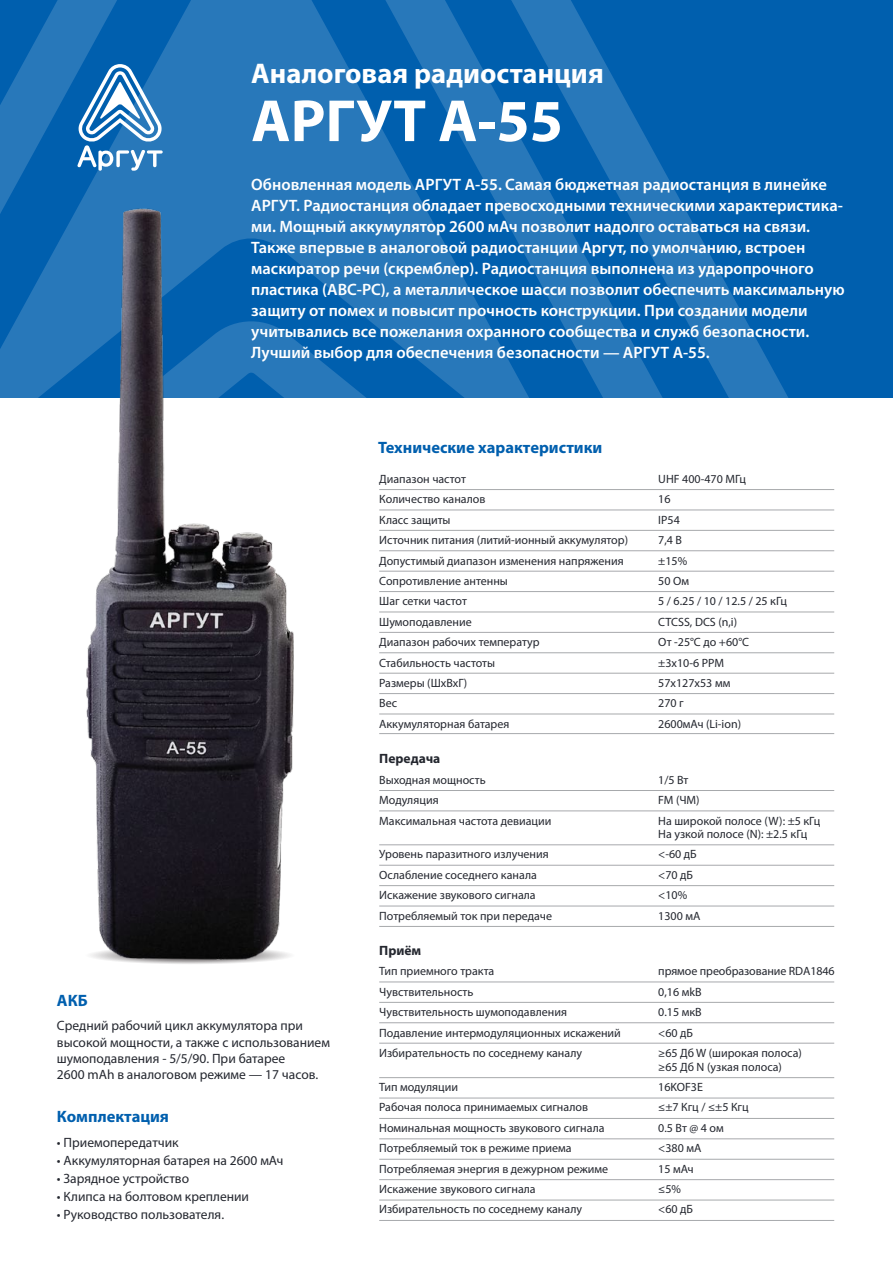
<style>
.page{position:relative;width:893px;height:1263px;background:#fff}
.page>*{position:absolute;margin:0;border:0;box-sizing:border-box;transform-origin:0 0}
.t1{font:700 60px "Myriad Pro";color:#fff}
.t2{font:700 28.5px "Myriad Pro";color:#fff}
.t3{font:600 16.5px/21px "Myriad Pro";color:#fff}
.t4{font:700 16.5px "Myriad Pro";color:#005fae}
.t5{font:13.5px/16.2px "Myriad Pro";color:#24272f}
.t6{font:700 13.5px "Myriad Pro";color:#24272f}
.t7{font:12px/13.5px "Myriad Pro";color:#24272f}
</style>
<div class="page">
<div style="left:0;top:0;width:893px;height:398px;background:#005fae"></div>
<svg style="left:379px;top:0;width:395px;height:673px"></svg>
<svg style="left:0;top:0;width:552px;height:455px;fill:#2878ba"></svg>
<svg style="left:77px;top:64px;width:86px;height:107px"></svg>
<img style="left:56px;top:182px;width:267px;height:782px">
<hr style="left:379px;top:1220px;width:455px;height:1px;background:#a7a9ac">
<hr style="left:379px;top:1200px;width:455px;height:1px;background:#a7a9ac">
<hr style="left:379px;top:1179px;width:455px;height:1px;background:#a7a9ac">
<hr style="left:379px;top:1159px;width:455px;height:1px;background:#a7a9ac">
<hr style="left:379px;top:1138px;width:455px;height:1px;background:#a7a9ac">
<hr style="left:379px;top:1118px;width:455px;height:1px;background:#a7a9ac">
<hr style="left:379px;top:1098px;width:455px;height:1px;background:#a7a9ac">
<hr style="left:379px;top:1077px;width:455px;height:1px;background:#a7a9ac">
<hr style="left:379px;top:1043px;width:455px;height:1px;background:#a7a9ac">
<hr style="left:379px;top:1022px;width:455px;height:1px;background:#a7a9ac">
<hr style="left:379px;top:1002px;width:455px;height:1px;background:#a7a9ac">
<hr style="left:379px;top:982px;width:455px;height:1px;background:#a7a9ac">
<hr style="left:379px;top:926px;width:455px;height:1px;background:#a7a9ac">
<hr style="left:379px;top:906px;width:455px;height:1px;background:#a7a9ac">
<hr style="left:379px;top:885px;width:455px;height:1px;background:#a7a9ac">
<hr style="left:379px;top:865px;width:455px;height:1px;background:#a7a9ac">
<hr style="left:379px;top:844px;width:455px;height:1px;background:#a7a9ac">
<hr style="left:379px;top:811px;width:455px;height:1px;background:#a7a9ac">
<hr style="left:379px;top:790px;width:455px;height:1px;background:#a7a9ac">
<hr style="left:379px;top:733px;width:455px;height:1px;background:#a7a9ac">
<hr style="left:379px;top:714px;width:455px;height:1px;background:#a7a9ac">
<hr style="left:379px;top:693px;width:455px;height:1px;background:#a7a9ac">
<hr style="left:379px;top:673px;width:455px;height:1px;background:#a7a9ac">
<hr style="left:379px;top:652px;width:455px;height:1px;background:#a7a9ac">
<hr style="left:379px;top:632px;width:455px;height:1px;background:#a7a9ac">
<hr style="left:379px;top:612px;width:455px;height:1px;background:#a7a9ac">
<hr style="left:379px;top:591px;width:455px;height:1px;background:#a7a9ac">
<hr style="left:379px;top:571px;width:455px;height:1px;background:#a7a9ac">
<hr style="left:379px;top:550px;width:455px;height:1px;background:#a7a9ac">
<hr style="left:379px;top:530px;width:455px;height:1px;background:#a7a9ac">
<hr style="left:379px;top:510px;width:455px;height:1px;background:#a7a9ac">
<hr style="left:379px;top:489px;width:455px;height:1px;background:#a7a9ac">
<h2 class="t2" style="left:251px;top:55px;width:354px">Аналоговая радиостанция</h2>
<h1 class="t1" style="left:251px;top:82px;width:313px">АРГУТ А-55</h1>
<p class="t3" style="left:251px;top:174px;width:595px">Обновленная модель АРГУТ А-55. Самая бюджетная радиостанция в линейке АРГУТ. Радиостанция обладает превосходными техническими характеристика&shy;ми. Мощный аккумулятор 2600 мАч позволит надолго оставаться на связи.<br>Также впервые в аналоговой радиостанции Аргут, по умолчанию, встроен маскиратор речи (скремблер). Радиостанция выполнена из ударопрочного пластика (АВС-РС), а металлическое шасси позволит обеспечить максимальную защиту от помех и повысит прочность конструкции. При создании модели учитывались все пожелания охранного сообщества и служб безопасности.<br>Лучший выбор для обеспечения безопасности — АРГУТ А-55.</p>
<h3 class="t4" style="left:57px;top:989px;width:32px">АКБ</h3>
<p class="t5" style="left:57px;top:1017px;width:275px">Средний рабочий цикл аккумулятора при высокой мощности, а также с использованием шумоподавления - 5/5/90. При батарее<br>2600 mAh в аналоговом режиме — 17 часов.</p>
<h3 class="t4" style="left:57px;top:1105px;width:114px">Комплектация</h3>
<p class="t5" style="left:57px;top:1134px;width:123px">• Приемопередатчик</p>
<p class="t5" style="left:57px;top:1152px;width:228px">• Аккумуляторная батарея на 2600 мАч</p>
<p class="t5" style="left:57px;top:1170px;width:134px">• Зарядное устройство</p>
<p class="t5" style="left:57px;top:1188px;width:194px">• Клипса на болтовом креплении</p>
<p class="t5" style="left:57px;top:1206px;width:169px">• Руководство пользователя.</p>
<h3 class="t4" style="left:378px;top:436px;width:226px">Технические характеристики</h3>
<p class="t7" style="left:379px;top:472px;width:88px">Диапазон частот</p>
<p class="t7" style="left:658px;top:472px;width:89px">UHF 400-470 МГц</p>
<p class="t7" style="left:379px;top:492px;width:108px">Количество каналов</p>
<p class="t7" style="left:658px;top:492px;width:14px">16</p>
<p class="t7" style="left:379px;top:513px;width:73px">Класс защиты</p>
<p class="t7" style="left:658px;top:513px;width:23px">IP54</p>
<p class="t7" style="left:379px;top:533px;width:250px">Источник питания (литий-ионный аккумулятор)</p>
<p class="t7" style="left:658px;top:533px;width:25px">7,4 В</p>
<p class="t7" style="left:379px;top:554px;width:246px">Допустимый диапазон изменения напряжения</p>
<p class="t7" style="left:658px;top:554px;width:30px">±15%</p>
<p class="t7" style="left:379px;top:574px;width:130px">Сопротивление антенны</p>
<p class="t7" style="left:658px;top:574px;width:32px">50 Ом</p>
<p class="t7" style="left:379px;top:594px;width:89px">Шаг сетки частот</p>
<p class="t7" style="left:658px;top:594px;width:130px">5 / 6.25 / 10 / 12.5 / 25 кГц</p>
<p class="t7" style="left:379px;top:615px;width:94px">Шумоподавление</p>
<p class="t7" style="left:658px;top:615px;width:80px">CTCSS, DCS (n,i)</p>
<p class="t7" style="left:379px;top:635px;width:162px">Диапазон рабочих температур</p>
<p class="t7" style="left:658px;top:635px;width:92px">От -25°С до +60°С</p>
<p class="t7" style="left:379px;top:656px;width:117px">Стабильность частоты</p>
<p class="t7" style="left:658px;top:656px;width:67px">±3x10-6 PPM</p>
<p class="t7" style="left:379px;top:676px;width:90px">Размеры (ШхВхГ)</p>
<p class="t7" style="left:658px;top:676px;width:74px">57x127x53 мм</p>
<p class="t7" style="left:379px;top:696px;width:19px">Вес</p>
<p class="t7" style="left:658px;top:696px;width:27px">270 г</p>
<p class="t7" style="left:379px;top:717px;width:132px">Аккумуляторная батарея</p>
<p class="t7" style="left:658px;top:717px;width:84px">2600мАч (Li-ion)</p>
<p class="t6" style="left:379px;top:750px;width:63px">Передача</p>
<p class="t7" style="left:379px;top:773px;width:108px">Выходная мощность</p>
<p class="t7" style="left:658px;top:773px;width:32px">1/5 Вт</p>
<p class="t7" style="left:379px;top:793px;width:61px">Модуляция</p>
<p class="t7" style="left:658px;top:793px;width:43px">FM (ЧМ)</p>
<p class="t7" style="left:379px;top:813px;width:174px">Максимальная частота девиации</p>
<p class="t7" style="left:658px;top:813px;width:164px">На широкой полосе (W): ±5 кГц<br>На узкой полосе (N): ±2.5 кГц</p>
<p class="t7" style="left:379px;top:847px;width:171px">Уровень паразитного излучения</p>
<p class="t7" style="left:658px;top:847px;width:40px">&lt;-60 дБ</p>
<p class="t7" style="left:379px;top:868px;width:159px">Ослабление соседнего канала</p>
<p class="t7" style="left:658px;top:868px;width:36px">&lt;70 дБ</p>
<p class="t7" style="left:379px;top:888px;width:158px">Искажение звукового сигнала</p>
<p class="t7" style="left:658px;top:888px;width:30px">&lt;10%</p>
<p class="t7" style="left:379px;top:909px;width:174px">Потребляемый ток при передаче</p>
<p class="t7" style="left:658px;top:909px;width:44px">1300 мА</p>
<p class="t6" style="left:379px;top:942px;width:44px">Приём</p>
<p class="t7" style="left:379px;top:964px;width:117px">Тип приемного тракта</p>
<p class="t7" style="left:658px;top:964px;width:178px">прямое преобразование RDA1846</p>
<p class="t7" style="left:379px;top:985px;width:96px">Чувствительность</p>
<p class="t7" style="left:658px;top:985px;width:45px">0,16 мkB</p>
<p class="t7" style="left:379px;top:1005px;width:189px">Чувствительность шумоподавления</p>
<p class="t7" style="left:658px;top:1005px;width:45px">0.15 мкВ</p>
<p class="t7" style="left:379px;top:1026px;width:243px">Подавление интермодуляционных искажений</p>
<p class="t7" style="left:658px;top:1026px;width:36px">&lt;60 дБ</p>
<p class="t7" style="left:379px;top:1046px;width:204px">Избирательность по соседнему каналу</p>
<p class="t7" style="left:658px;top:1046px;width:145px">≥65 Дб W (широкая полоса) ≥65 Дб N (узкая полоса)</p>
<p class="t7" style="left:379px;top:1080px;width:80px">Тип модуляции</p>
<p class="t7" style="left:658px;top:1080px;width:46px">16KOF3E</p>
<p class="t7" style="left:379px;top:1100px;width:210px">Рабочая полоса принимаемых сигналов</p>
<p class="t7" style="left:658px;top:1100px;width:92px">≤±7 Кгц / ≤±5 Кгц</p>
<p class="t7" style="left:379px;top:1121px;width:227px">Номинальная мощность звукового сигнала</p>
<p class="t7" style="left:658px;top:1121px;width:67px">0.5 Вт @ 4 ом</p>
<p class="t7" style="left:379px;top:1141px;width:194px">Потребляемый ток в режиме приема</p>
<p class="t7" style="left:658px;top:1141px;width:45px">&lt;380 мА</p>
<p class="t7" style="left:379px;top:1161px;width:231px">Потребляемая энергия в дежурном режиме</p>
<p class="t7" style="left:658px;top:1161px;width:37px">15 мАч</p>
<p class="t7" style="left:379px;top:1182px;width:158px">Искажение звукового сигнала</p>
<p class="t7" style="left:658px;top:1182px;width:24px">≤5%</p>
<p class="t7" style="left:379px;top:1202px;width:204px">Избирательность по соседнему каналу</p>
<p class="t7" style="left:658px;top:1202px;width:36px">&lt;60 дБ</p>
</div>
